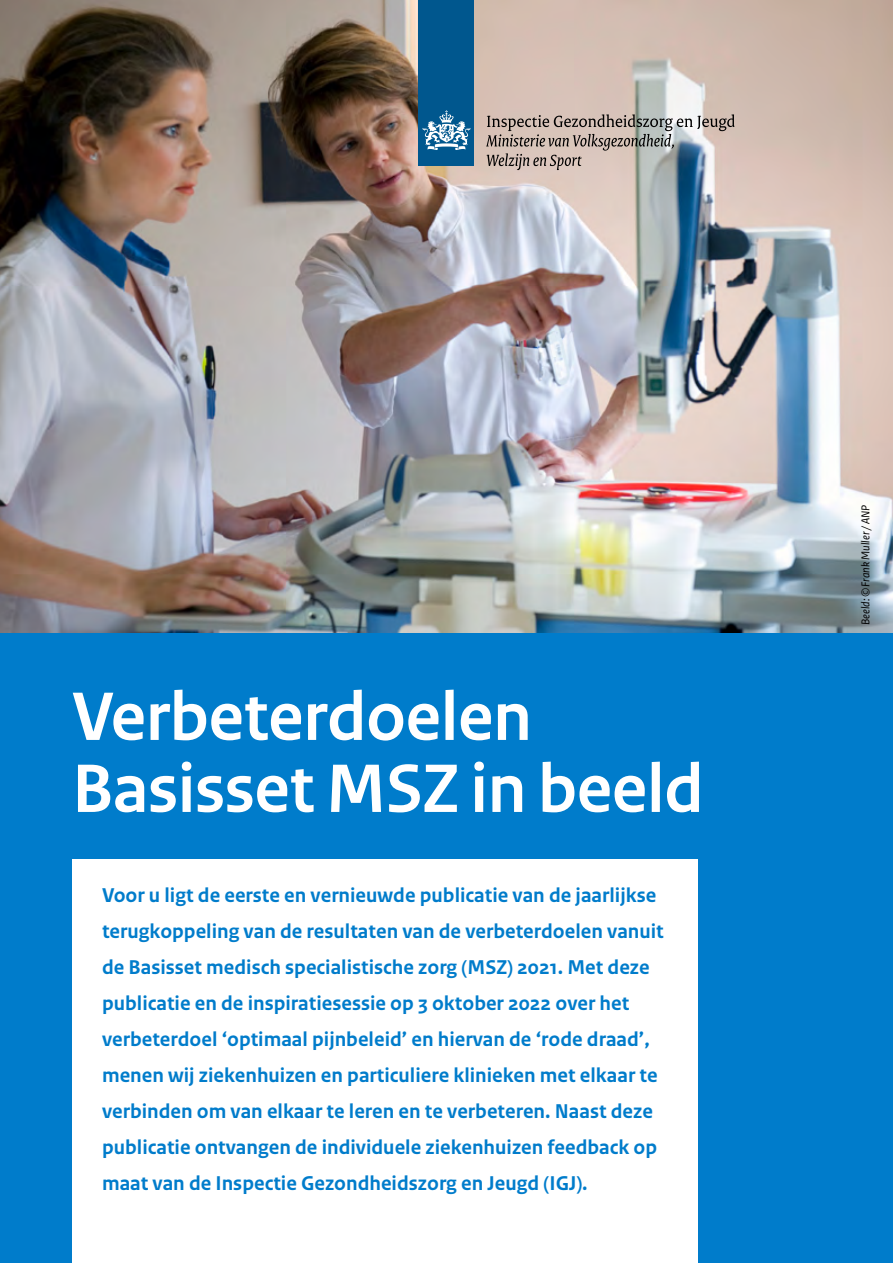
<style>
.page{position:relative;width:893px;height:1263px;background:#fff}
.page>*{position:absolute;margin:0;border:0;box-sizing:border-box;transform-origin:0 0}
.H1_01_RO_Titel{font:700 72px "Rijksoverheid Sans Heading";color:#fff}
.P_09_RO_Inleiding{font:700 21px/36px "Rijksoverheid Sans Text";color:#007ccb}
.t1{font:italic 12px "Rijksoverheid Sans Text";color:#000}
</style>
<div class="page">
<div style="left:0;top:625px;width:893px;height:638px;background:#007ccb"></div>
<img style="left:0;top:0;width:893px;height:633px">
<div style="left:72px;top:860px;width:626px;height:403px;background:#fff"></div>
<div style="left:419px;top:0;width:55px;height:166px;background:#00578e"></div>
<svg style="left:423px;top:110px;width:47px;height:40px"></svg>
<svg style="left:486px;top:114px;width:249px;height:56px"></svg>
<h1 class="H1_01_RO_Titel" style="left:72px;top:676px;width:461px">Verbeterdoelen</h1>
<h1 class="H1_01_RO_Titel" style="left:72px;top:748px;width:633px">Basisset MSZ in beeld</h1>
<p class="P_09_RO_Inleiding" style="left:102px;top:877px;width:563px">Voor u ligt de eerste en vernieuwde publicatie van de jaarlijkse terugkoppeling van de resultaten van de verbeterdoelen vanuit de Basisset medisch specialistische zorg (MSZ) 2021. Met deze publicatie en de inspiratiesessie op 3 oktober 2022 over het verbeterdoel ‘optimaal pijnbeleid’ en hiervan de ‘rode draad’, menen wij ziekenhuizen en particuliere klinieken met elkaar te verbinden om van elkaar te leren en te verbeteren. Naast deze publicatie ontvangen de individuele ziekenhuizen feedback op maat van de Inspectie Gezondheidszorg en Jeugd (IGJ).</p>
<p class="t1" style="left:859px;top:625px;width:122px;rotate:-90deg">Beeld: ©Frank Muller / ANP</p>
</div>
